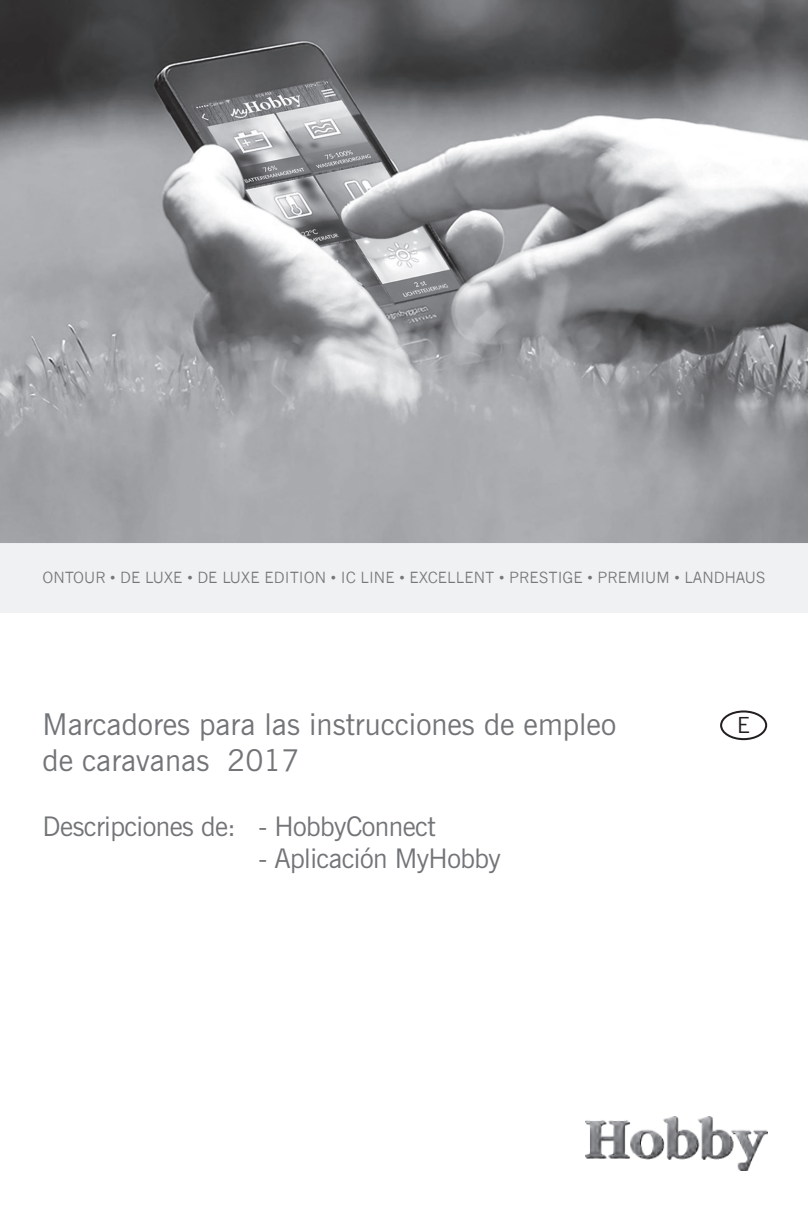
<style>
.page{position:relative;width:808px;height:1221px;background:#fff}
.page>*{position:absolute;margin:0;border:0;box-sizing:border-box;transform-origin:0 0}
.t1{font:30px/36px "News Gothic BT";color:#727477}
.t2{font:27px "News Gothic BT";letter-spacing:-.02em;color:#727477}
.t3{font:22.2px "News Gothic BT";color:#231f20}
.t4{font:15px "News Gothic";color:#757679}
</style>
<div class="page">
<img style="left:0;top:0;width:808px;height:544px">
<div style="left:0;top:544px;width:808px;height:69px;background:#f0f1f2"></div>
<img style="left:586px;top:1116px;width:182px;height:54px">
<div style="left:720px;top:710px;width:47px;height:30px;border:2px solid #231f20;border-radius:50%"></div>
<p class="t4" style="left:43px;top:569px;width:724px">ONTOUR • DE LUXE • DE LUXE EDITION • IC LINE • EXCELLENT • PRESTIGE • PREMIUM • LANDHAUS</p>
<h1 class="t1" style="left:43px;top:705px;width:575px">Marcadores para las instrucciones de empleo de caravanas 2017</h1>
<h2 class="t2" style="left:43px;top:809px;width:395px">Descripciones de: - HobbyConnect</h2>
<h2 class="t2" style="left:259px;top:842px;width:244px">- Aplicación MyHobby</h2>
<h3 class="t3" style="left:737px;top:711px;width:14px">E</h3>
</div>
